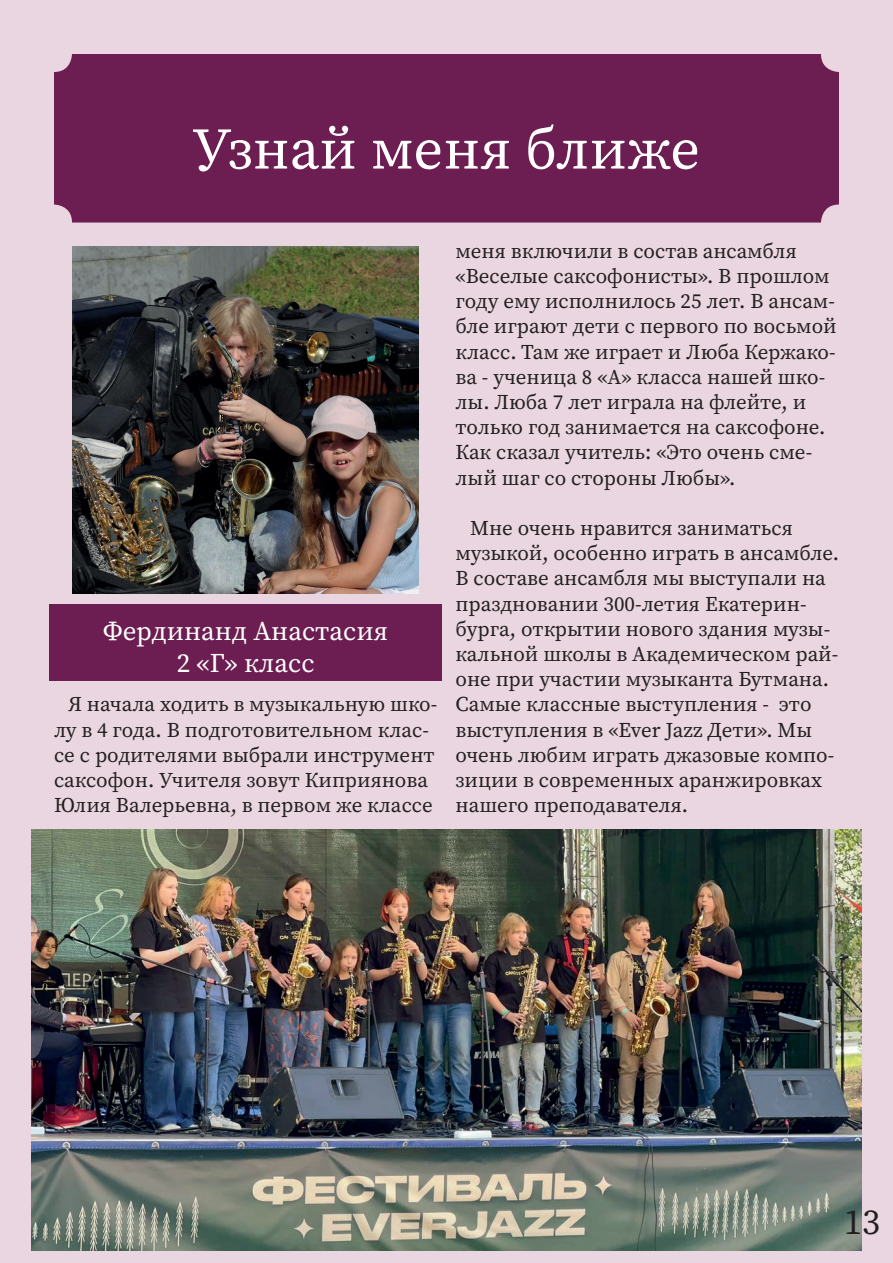
<style>
.page{position:relative;width:893px;height:1263px;background:#ead6e0}
.page>*{position:absolute;margin:0;border:0;box-sizing:border-box;transform-origin:0 0}
.t1{font:58.5px "Source Serif Variable";color:#fff}
.t2{font:36px "Source Serif Variable";color:#231f20}
.t3{font:27px/32.4px "Source Serif Variable";color:#fff;text-align:center}
.t4{font:21px/25.2px "Source Serif Variable";color:#231f20}
</style>
<div class="page">
<div style="left:54px;top:54px;width:785px;height:169px;background:#6c1d51;border-radius:18px"></div>
<div style="left:50px;top:604px;width:392px;height:76px;background:#6c1d51"></div>
<img style="left:73px;top:247px;width:345px;height:346px">
<img style="left:32px;top:829px;width:829px;height:421px">
<h1 class="t1" style="left:192px;top:110px;width:509px">Узнай меня ближе</h1>
<p class="t3" style="left:103px;top:615px;width:286px">Фердинанд Анастасия<br>2 «Г» класс</p>
<p class="t4" style="left:54px;top:692px;width:385px;text-indent:14px">Я начала ходить в музыкальную шко&shy;лу в 4 года. В подготовительном клас&shy;се с родителями выбрали инструмент саксофон. Учителя зовут Киприянова Юлия Валерьевна, в первом же классе</p>
<p class="t4" style="left:455px;top:238px;width:383px">меня включили в состав ансамбля «Веселые саксофонисты». В прошлом году ему исполнилось 25 лет. В ансам&shy;бле играют дети с первого по восьмой класс. Там же играет и Люба Кержако&shy;ва - ученица 8 «А» класса нашей шко&shy;лы. Люба 7 лет играла на флейте, и только год занимается на саксофоне.<br>Как сказал учитель: «Это очень сме&shy;лый шаг со стороны Любы».</p>
<p class="t4" style="left:455px;top:515px;width:385px;text-indent:15px">Мне очень нравится заниматься музыкой, особенно играть в ансамбле.<br>В составе ансамбля мы выступали на праздновании 300-летия Екатерин&shy;бурга, открытии нового здания музы&shy;кальной школы в Академическом рай&shy;оне при участии музыканта Бутмана.<br>Самые классные выступления - это выступления в «Ever Jazz Дети». Мы очень любим играть джазовые компо&shy;зиции в современных аранжировках нашего преподавателя.</p>
<h2 class="t2" style="left:844px;top:1198px;width:37px">13</h2>
</div>
